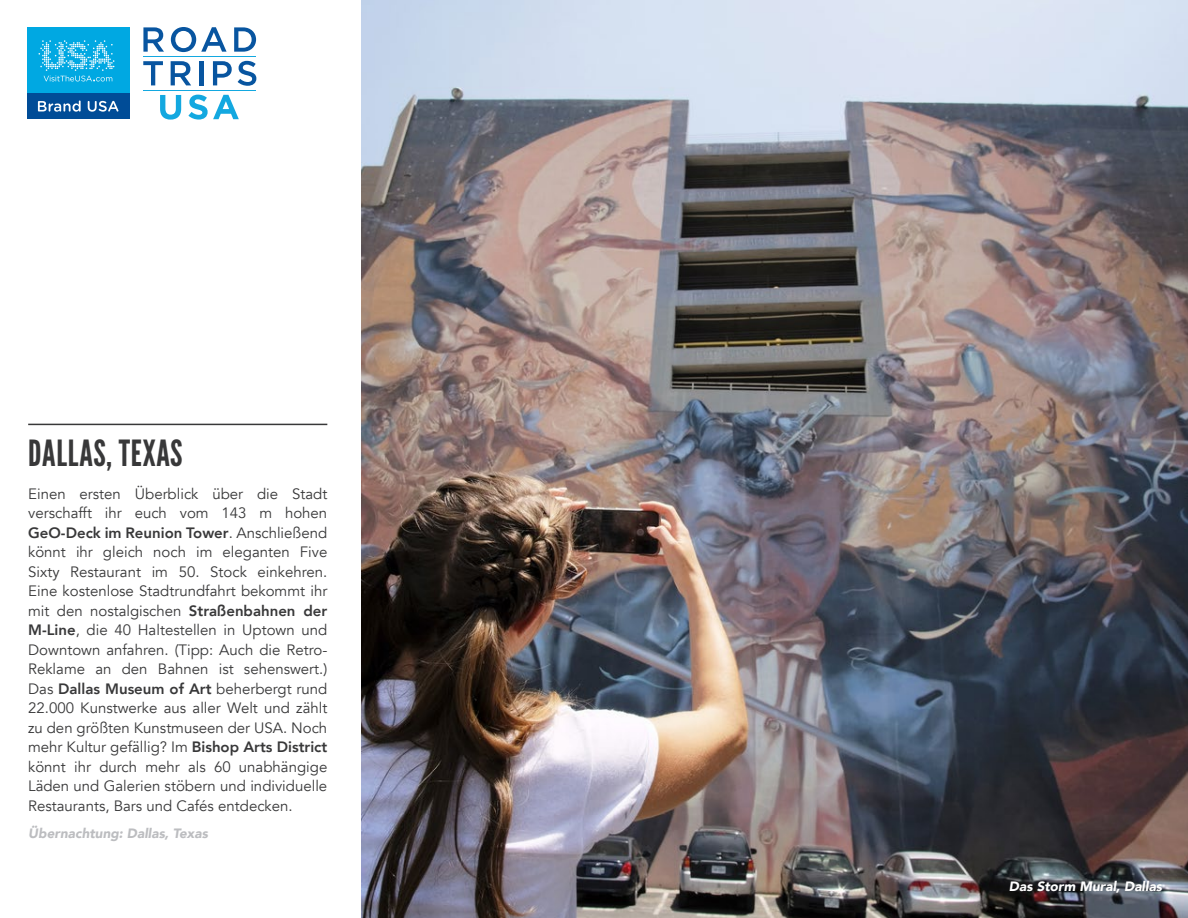
<style>
.page{position:relative;width:1188px;height:918px;background:#fff}
.page>*{position:absolute;margin:0;border:0;box-sizing:border-box;transform-origin:0 0}
.t1{font:36px "League Gothic";letter-spacing:.02em;color:#383839}
.t2{font:15px/19.5px "Avenir";color:#383839;text-align:justify}
.t3{font:italic 900 13.5px "Avenir";color:#bcbdc0}
.t4{font:italic 900 13.5px "Avenir";color:#fff}
.s1{font-weight:800}
</style>
<div class="page">
<img style="left:362px;top:0;width:826px;height:918px">
<hr style="left:28px;top:424px;width:299px;height:1px;background:#383839">
<div style="left:27px;top:27px;width:102px;height:92px;background:#00a8e2"></div>
<div style="left:27px;top:93px;width:102px;height:26px;background:#004c97"></div>
<svg style="left:38px;top:101px;width:43px;height:11px"></svg>
<svg style="left:88px;top:101px;width:30px;height:11px"></svg>
<svg style="left:39px;top:40px;width:75px;height:41px"></svg>
<svg style="left:143px;top:27px;width:21px;height:25px"></svg>
<svg style="left:171px;top:27px;width:56px;height:25px"></svg>
<svg style="left:234px;top:27px;width:22px;height:25px"></svg>
<svg style="left:143px;top:61px;width:20px;height:24px"></svg>
<svg style="left:171px;top:61px;width:20px;height:24px"></svg>
<hr style="left:199px;top:61px;width:4px;height:24px;background:#0855a0">
<svg style="left:213px;top:61px;width:19px;height:24px"></svg>
<svg style="left:238px;top:61px;width:18px;height:25px"></svg>
<svg style="left:160px;top:95px;width:21px;height:25px"></svg>
<svg style="left:188px;top:95px;width:51px;height:25px"></svg>
<hr style="left:143px;top:90px;width:113px;height:1px;background:#13a8e0">
<hr style="left:143px;top:56px;width:113px;height:1px;background:#13a8e0">
<p class="t1" style="left:28px;top:431px;width:156px">DALLAS, TEXAS</p>
<p class="t2" style="left:28px;top:484px;width:301px">Einen ersten Überblick über die Stadt verschafft ihr euch vom 143 m hohen <span class="s1">GeO-Deck im Reunion Tower</span>. Anschließend könnt ihr gleich noch im eleganten Five Sixty Restaurant im 50. Stock einkehren.<br>Eine kostenlose Stadtrundfahrt bekommt ihr mit den nostalgischen <span class="s1">Straßenbahnen der M-Line</span>, die 40 Haltestellen in Uptown und Downtown anfahren. (Tipp: Auch die Retro-Reklame an den Bahnen ist sehenswert.)<br>Das <span class="s1">Dallas Museum of Art</span> beherbergt rund 22.000 Kunstwerke aus aller Welt und zählt zu den größten Kunstmuseen der USA. Noch mehr Kultur gefällig? Im <span class="s1">Bishop Arts District </span>könnt ihr durch mehr als 60 unabhängige Läden und Galerien stöbern und individuelle Restaurants, Bars und Cafés entdecken.</p>
<p class="t3" style="left:28px;top:823px;width:181px">Übernachtung: Dallas, Texas</p>
<p class="t4" style="left:1009px;top:875px;width:155px">Das Storm Mural, Dallas</p>
</div>
